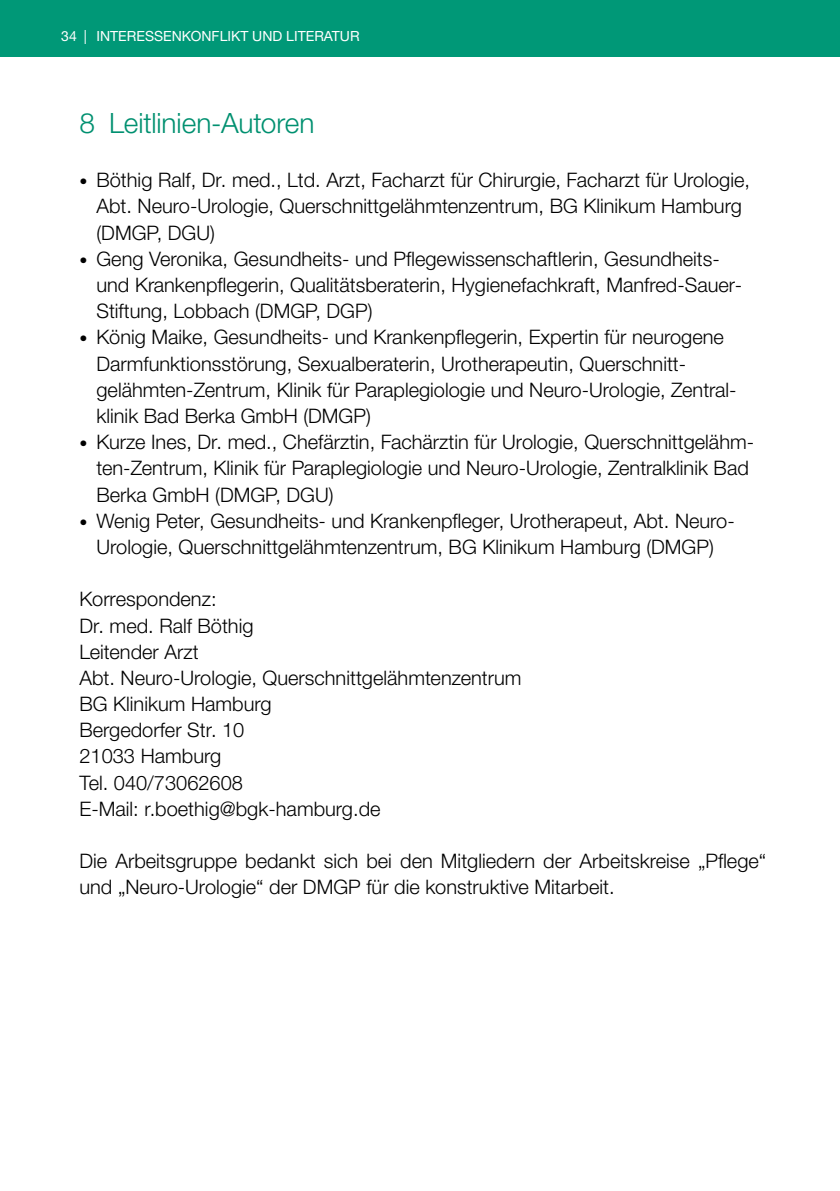
<style>
.page{position:relative;width:840px;height:1191px;background:#fff}
.page>*{position:absolute;margin:0;border:0;box-sizing:border-box;transform-origin:0 0}
.t1{font:300 28px "Helvetica Neue LTW1 G";letter-spacing:-.005em;color:#009070}
.t2{font:300 20px/26.2px "Helvetica Neue LTW1 G";color:#000}
.t3{font:14px "Helvetica Neue LTW1 G";color:#fff}
.s1{font-size:16px}
</style>
<div class="page">
<div style="left:0;top:0;width:839px;height:57px;background:#009877"></div>
<p class="t3" style="left:61px;top:28px;width:300px">34 | INTERESSENKONFLIKT UND LITERATUR</p>
<h1 class="t1" style="left:79px;top:106px;width:236px">8 Leitlinien-Autoren</h1>
<p class="t2" style="left:96px;top:167px;width:654px;text-indent:-17px"><span class="s1">•</span> Böthig Ralf, Dr. med., Ltd. Arzt, Facharzt für Chirurgie, Facharzt für Urologie,<br>Abt. Neuro-Urologie, Querschnittgelähmtenzentrum, BG Klinikum Hamburg (DMGP, DGU)</p>
<p class="t2" style="left:96px;top:245px;width:646px;text-indent:-17px"><span class="s1">•</span> Geng Veronika, Gesundheits- und Pflegewissenschaftlerin, Gesundheits&shy;und Krankenpflegerin, Qualitätsberaterin, Hygienefachkraft, Manfred-Sauer-<br>Stiftung, Lobbach (DMGP, DGP)</p>
<p class="t2" style="left:96px;top:324px;width:639px;text-indent:-17px"><span class="s1">•</span> König Maike, Gesundheits- und Krankenpflegerin, Expertin für neurogene Darmfunktionsstörung, Sexualberaterin, Urotherapeutin, Querschnitt&shy;gelähmten-Zentrum, Klinik für Paraplegiologie und Neuro-Urologie, Zentral&shy;klinik Bad Berka GmbH (DMGP)</p>
<p class="t2" style="left:96px;top:429px;width:658px;text-indent:-17px"><span class="s1">•</span> Kurze Ines, Dr. med., Chefärztin, Fachärztin für Urologie, Querschnittgelähm&shy;ten-Zentrum, Klinik für Paraplegiologie und Neuro-Urologie, Zentralklinik Bad<br>Berka GmbH (DMGP, DGU)</p>
<p class="t2" style="left:79px;top:507px;width:656px;text-align:center"><span class="s1">•</span> Wenig Peter, Gesundheits- und Krankenpfleger, Urotherapeut, Abt. Neuro-<br>Urologie, Querschnittgelähmtenzentrum, BG Klinikum Hamburg (DMGP)</p>
<p class="t2" style="left:79px;top:586px;width:443px">Korrespondenz:<br>Dr. med. Ralf Böthig<br>Leitender Arzt<br>Abt. Neuro-Urologie, Querschnittgelähmtenzentrum<br>BG Klinikum Hamburg<br>Bergedorfer Str. 10<br>21033 Hamburg<br>Tel. 040/73062608<br>E-Mail: r.boethig@bgk-hamburg.de</p>
<p class="t2" style="left:79px;top:848px;width:688px">Die Arbeitsgruppe bedankt sich bei den Mitgliedern der Arbeitskreise „Pflege“ und „Neuro-Urologie“ der DMGP für die konstruktive Mitarbeit.</p>
</div>
